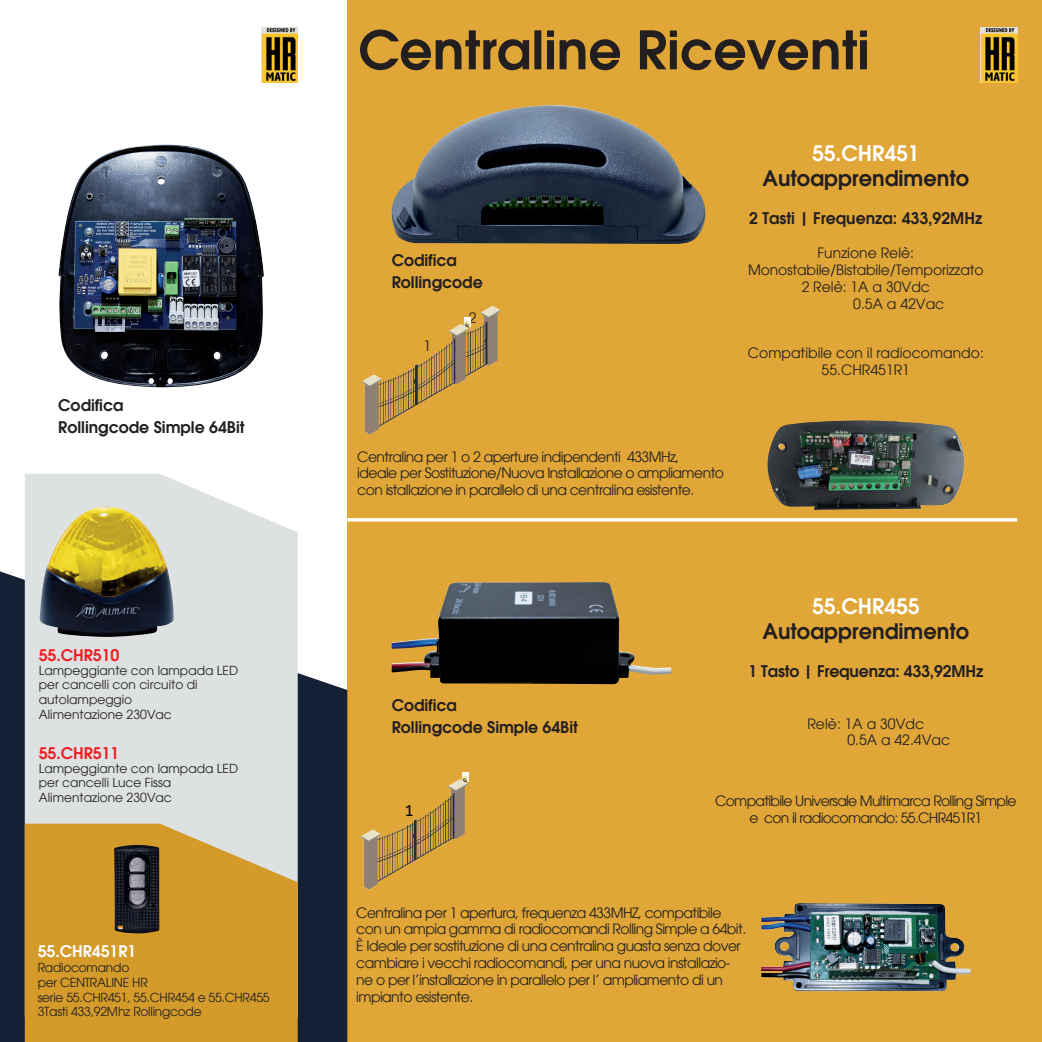
<style>
.page{position:relative;width:1042px;height:1042px;background:#fff}
.page>*{position:absolute;margin:0;border:0;box-sizing:border-box;transform-origin:0 0}
.t1{font:600 52.5px "Avant Garde";color:#231f20}
.t2{font:600 21px "Avant Garde";color:#231f20}
.t3{font:600 21px "Avant Garde";color:#fff}
.t4{font:17.32px "Calibri";color:#000001}
.t5{font:600 15.75px "Avant Garde";color:#231f20}
.t6{font:600 15.75px "Avant Garde";color:#ee1d23}
.t7{font:600 15.75px "Avant Garde";color:#fff}
.t8{font:14px/16.8px "Avant Garde";letter-spacing:-.04em;color:#231f20}
.t9{font:14px/16.8px "Avant Garde";color:#231f20;text-align:center}
.t10{font:14px "Avant Garde";letter-spacing:-.01em;color:#231f20}
.t11{font:12.25px/14.7px "Avant Garde";color:#231f20}
.t12{font:12.25px/14.7px "Avant Garde";letter-spacing:-.02em;color:#231f20}
</style>
<div class="page">
<div style="left:347px;top:0;width:695px;height:1042px;background:#e0a638"></div>
<hr style="left:347px;top:518px;width:670px;height:3px;background:#fff">
<svg style="left:0;top:571px;width:347px;height:471px;fill:#142034"></svg>
<img style="left:261px;top:28px;width:37px;height:54px">
<img style="left:58px;top:145px;width:206px;height:242px">
<img style="left:361px;top:772px;width:108px;height:118px">
<svg style="left:462px;top:773px;width:6px;height:8px"></svg>
<img style="left:980px;top:28px;width:37px;height:54px">
<img style="left:767px;top:420px;width:197px;height:90px">
<img style="left:392px;top:582px;width:279px;height:102px">
<img style="left:761px;top:903px;width:209px;height:88px">
<img style="left:391px;top:105px;width:314px;height:139px">
<img style="left:362px;top:305px;width:139px;height:130px">
<svg style="left:464px;top:318px;width:6px;height:8px"></svg>
<div style="left:25px;top:474px;width:273px;height:349px;background:#dde1e1"></div>
<svg style="left:25px;top:823px;width:273px;height:219px;background:#d4a037"></svg>
<img style="left:40px;top:506px;width:134px;height:131px">
<img style="left:114px;top:845px;width:45px;height:88px">
<p class="t5" style="left:58px;top:395px;width:67px">Codifica</p>
<p class="t5" style="left:58px;top:417px;width:188px">Rollingcode Simple 64Bit</p>
<p class="t6" style="left:39px;top:645px;width:82px">55.CHR510</p>
<p class="t11" style="left:39px;top:663px;width:201px">Lampeggiante con lampada LED per cancelli con circuito di autolampeggio<br>Alimentazione 230Vac</p>
<p class="t6" style="left:39px;top:743px;width:82px">55.CHR511</p>
<p class="t11" style="left:39px;top:761px;width:201px">Lampeggiante con lampada LED per cancelli Luce Fissa<br>Alimentazione 230Vac</p>
<p class="t7" style="left:38px;top:941px;width:100px">55.CHR451R1</p>
<p class="t12" style="left:38px;top:960px;width:233px">Radiocomando<br>per CENTRALINE HR<br>serie 55.CHR451, 55.CHR454 e 55.CHR455<br>3Tasti 433,92Mhz Rollingcode</p>
<h1 class="t1" style="left:358px;top:16px;width:513px">Centraline Riceventi</h1>
<p class="t5" style="left:392px;top:250px;width:67px">Codifica</p>
<p class="t5" style="left:392px;top:272px;width:93px">Rollingcode</p>
<p class="t8" style="left:423px;top:338px;width:9px">1</p>
<p class="t8" style="left:469px;top:310px;width:9px">2</p>
<h2 class="t3" style="left:812px;top:139px;width:109px">55.CHR451</h2>
<h2 class="t2" style="left:762px;top:165px;width:208px">Autoapprendimento</h2>
<p class="t5" style="left:749px;top:208px;width:235px">2 Tasti | Frequenza: 433,92MHz</p>
<p class="t9" style="left:817px;top:245px;width:98px">Funzione Relè:</p>
<p class="t10" style="left:748px;top:261px;width:237px">Monostabile/Bistabile/Temporizzato</p>
<p class="t9" style="left:801px;top:278px;width:130px">2 Relè: 1A a 30Vdc</p>
<p class="t8" style="left:853px;top:295px;width:93px">0.5A a 42Vac</p>
<p class="t9" style="left:748px;top:344px;width:238px">Compatibile con il radiocomando:<br>55.CHR451R1</p>
<p class="t8" style="left:357px;top:448px;width:368px">Centralina per 1 o 2 aperture indipendenti 433MHz,<br>ideale per Sostituzione/Nuova Installazione o ampliamento con istallazione in parallelo di una centralina esistente.</p>
<p class="t5" style="left:392px;top:695px;width:67px">Codifica</p>
<p class="t5" style="left:392px;top:717px;width:188px">Rollingcode Simple 64Bit</p>
<h2 class="t3" style="left:812px;top:592px;width:109px">55.CHR455</h2>
<h2 class="t2" style="left:762px;top:617px;width:208px">Autoapprendimento</h2>
<p class="t5" style="left:748px;top:660px;width:236px">1 Tasto | Frequenza: 433,92MHz</p>
<p class="t9" style="left:847px;top:715px;width:104px;text-align:left;text-indent:-40px">Relè: 1A a 30Vdc<br>0.5A a 42.4Vac</p>
<p class="t4" style="left:405px;top:798px;width:10px">1</p>
<p class="t8" style="left:715px;top:792px;width:303px;text-align:center">Compatibile Universale Multimarca Rolling Simple e con il radiocomando: 55.CHR451R1</p>
<p class="t8" style="left:356px;top:904px;width:391px">Centralina per 1 apertura, frequenza 433MHZ, compatibile con un ampia gamma di radiocomandi Rolling Simple a 64bit.<br>È Ideale per sostituzione di una centralina guasta senza dover cambiare i vecchi radiocomandi, per una nuova installazio&shy;ne o per l’installazione in parallelo per l’ ampliamento di un impianto esistente.</p>
</div>
